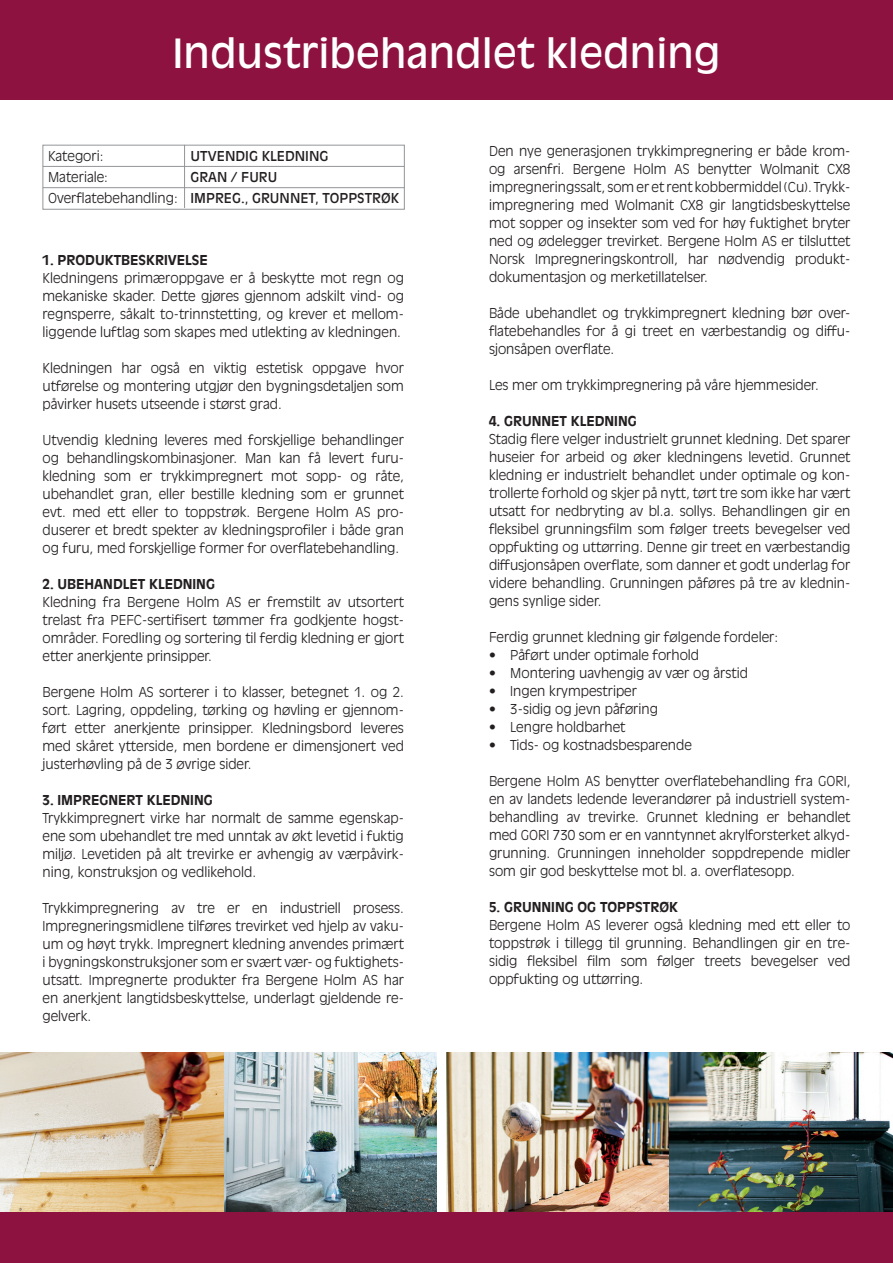
<style>
.page{position:relative;width:893px;height:1263px;background:#fff}
.page>*{position:absolute;margin:0;border:0;box-sizing:border-box;transform-origin:0 0}
.t1{font:39.75px "Antique Olive";color:#fff}
.t2{font:300 13.5px/18px "Antique Olive";color:#231f20;text-align:justify}
.t3{font:700 13.5px "Antique Olive";color:#231f20}
.t4{font:13.5px "Antique Olive";color:#231f20}
.s1{font-weight:300}
</style>
<div class="page">
<div style="left:0;top:0;width:893px;height:100px;background:#8d123f"></div>
<img style="left:446px;top:1052px;width:447px;height:160px">
<img style="left:223px;top:1052px;width:213px;height:160px">
<img style="left:0;top:1052px;width:223px;height:160px">
<div style="left:0;top:1212px;width:893px;height:51px;background:#8d123f"></div>
<div style="left:43px;top:145px;width:362px;height:65px;border:1px solid #939598"></div>
<hr style="left:43px;top:166px;width:361px;height:1px;background:#939598">
<hr style="left:43px;top:187px;width:361px;height:1px;background:#939598">
<hr style="left:184px;top:145px;width:1px;height:63px;background:#939598">
<p class="t1" style="left:173px;top:29px;width:549px">Industribehandlet kledning</p>
<p class="t2" style="left:48px;top:147px;width:57px">Kategori:</p>
<p class="t4" style="left:191px;top:148px;width:139px">UTVENDIG KLEDNING</p>
<p class="t2" style="left:48px;top:168px;width:62px">Materiale:</p>
<p class="t4" style="left:191px;top:169px;width:88px">GRAN / FURU</p>
<p class="t4" style="left:48px;top:190px;width:352px"><span class="s1">Overflatebehandling:</span> IMPREG., GRUNNET, TOPPSTRØK</p>
<p class="t3" style="left:43px;top:252px;width:167px">1. PRODUKTBESKRIVELSE</p>
<p class="t2" style="left:43px;top:269px;width:363px">Kledningens primæroppgave er å beskytte mot regn og mekaniske skader. Dette gjøres gjennom adskilt vind- og regnsperre, såkalt to-trinnstetting, og krever et mellom&shy;liggende luftlag som skapes med utlekting av kledningen.</p>
<p class="t2" style="left:43px;top:359px;width:363px">Kledningen har også en viktig estetisk oppgave hvor utførelse og montering utgjør den bygningsdetaljen som påvirker husets utseende i størst grad.</p>
<p class="t2" style="left:43px;top:431px;width:363px">Utvendig kledning leveres med forskjellige behandlinger og behandlingskombinasjoner. Man kan få levert furu&shy;kledning som er trykkimpregnert mot sopp- og råte, ubehandlet gran, eller bestille kledning som er grunnet evt. med ett eller to toppstrøk. Bergene Holm AS pro&shy;duserer et bredt spekter av kledningsprofiler i både gran og furu, med forskjellige former for overflatebehandling.</p>
<p class="t3" style="left:43px;top:576px;width:174px">2. UBEHANDLET KLEDNING</p>
<p class="t2" style="left:43px;top:593px;width:363px">Kledning fra Bergene Holm AS er fremstilt av utsortert trelast fra PEFC-sertifisert tømmer fra godkjente hogst&shy;områder. Foredling og sortering til ferdig kledning er gjort etter anerkjente prinsipper.</p>
<p class="t2" style="left:43px;top:683px;width:363px">Bergene Holm AS sorterer i to klasser, betegnet 1. og 2. sort. Lagring, oppdeling, tørking og høvling er gjennom&shy;ført etter anerkjente prinsipper. Kledningsbord leveres med skåret ytterside, men bordene er dimensjonert ved justerhøvling på de 3 øvrige sider.</p>
<p class="t3" style="left:43px;top:792px;width:172px">3. IMPREGNERT KLEDNING</p>
<p class="t2" style="left:43px;top:809px;width:363px">Trykkimpregnert virke har normalt de samme egenskap&shy;ene som ubehandlet tre med unntak av økt levetid i fuktig miljø. Levetiden på alt trevirke er avhengig av værpåvirk&shy;ning, konstruksjon og vedlikehold.</p>
<p class="t2" style="left:43px;top:899px;width:363px">Trykkimpregnering av tre er en industriell prosess.<br>Impregneringsmidlene tilføres trevirket ved hjelp av vaku&shy;um og høyt trykk. Impregnert kledning anvendes primært i bygningskonstruksjoner som er svært vær- og fuktighets&shy;utsatt. Impregnerte produkter fra Bergene Holm AS har en anerkjent langtidsbeskyttelse, underlagt gjeldende re&shy;gelverk.</p>
<p class="t2" style="left:489px;top:142px;width:363px">Den nye generasjonen trykkimpregnering er både krom&shy;og arsenfri. Bergene Holm AS benytter Wolmanit CX8 impregneringssalt, som er et rent kobbermiddel (Cu). Trykk&shy;impregnering med Wolmanit CX8 gir langtidsbeskyttelse mot sopper og insekter som ved for høy fuktighet bryter ned og ødelegger trevirket. Bergene Holm AS er tilsluttet Norsk Impregneringskontroll, har nødvendig produkt&shy;dokumentasjon og merketillatelser.</p>
<p class="t2" style="left:489px;top:304px;width:363px">Både ubehandlet og trykkimpregnert kledning bør over&shy;flatebehandles for å gi treet en værbestandig og diffu&shy;sjonsåpen overflate.</p>
<p class="t2" style="left:489px;top:376px;width:331px">Les mer om trykkimpregnering på våre hjemmesider.</p>
<p class="t3" style="left:489px;top:413px;width:149px">4. GRUNNET KLEDNING</p>
<p class="t2" style="left:489px;top:430px;width:363px">Stadig flere velger industrielt grunnet kledning. Det sparer huseier for arbeid og øker kledningens levetid. Grunnet kledning er industrielt behandlet under optimale og kon&shy;trollerte forhold og skjer på nytt, tørt tre som ikke har vært utsatt for nedbryting av bl.a. sollys. Behandlingen gir en fleksibel grunningsfilm som følger treets bevegelser ved oppfukting og uttørring. Denne gir treet en værbestandig diffusjonsåpen overflate, som danner et godt underlag for videre behandling. Grunningen påføres på tre av klednin&shy;gens synlige sider.</p>
<p class="t2" style="left:489px;top:628px;width:291px">Ferdig grunnet kledning gir følgende fordeler:</p>
<p class="t2" style="left:489px;top:646px;width:212px">• Påført under optimale forhold</p>
<p class="t2" style="left:489px;top:664px;width:261px">• Montering uavhengig av vær og årstid</p>
<p class="t2" style="left:489px;top:682px;width:150px">• Ingen krympestriper</p>
<p class="t2" style="left:489px;top:700px;width:171px">• 3-sidig og jevn påføring</p>
<p class="t2" style="left:489px;top:718px;width:138px">• Lengre holdbarhet</p>
<p class="t2" style="left:489px;top:736px;width:204px">• Tids- og kostnadsbesparende</p>
<p class="t2" style="left:489px;top:772px;width:363px">Bergene Holm AS benytter overflatebehandling fra GORI, en av landets ledende leverandører på industriell system&shy;behandling av trevirke. Grunnet kledning er behandlet med GORI 730 som er en vanntynnet akrylforsterket alkyd&shy;grunning. Grunningen inneholder soppdrepende midler som gir god beskyttelse mot bl. a. overflatesopp.</p>
<p class="t3" style="left:489px;top:899px;width:191px">5. GRUNNING OG TOPPSTRØK</p>
<p class="t2" style="left:489px;top:916px;width:363px">Bergene Holm AS leverer også kledning med ett eller to toppstrøk i tillegg til grunning. Behandlingen gir en tre&shy;sidig fleksibel film som følger treets bevegelser ved oppfukting og uttørring.</p>
</div>
